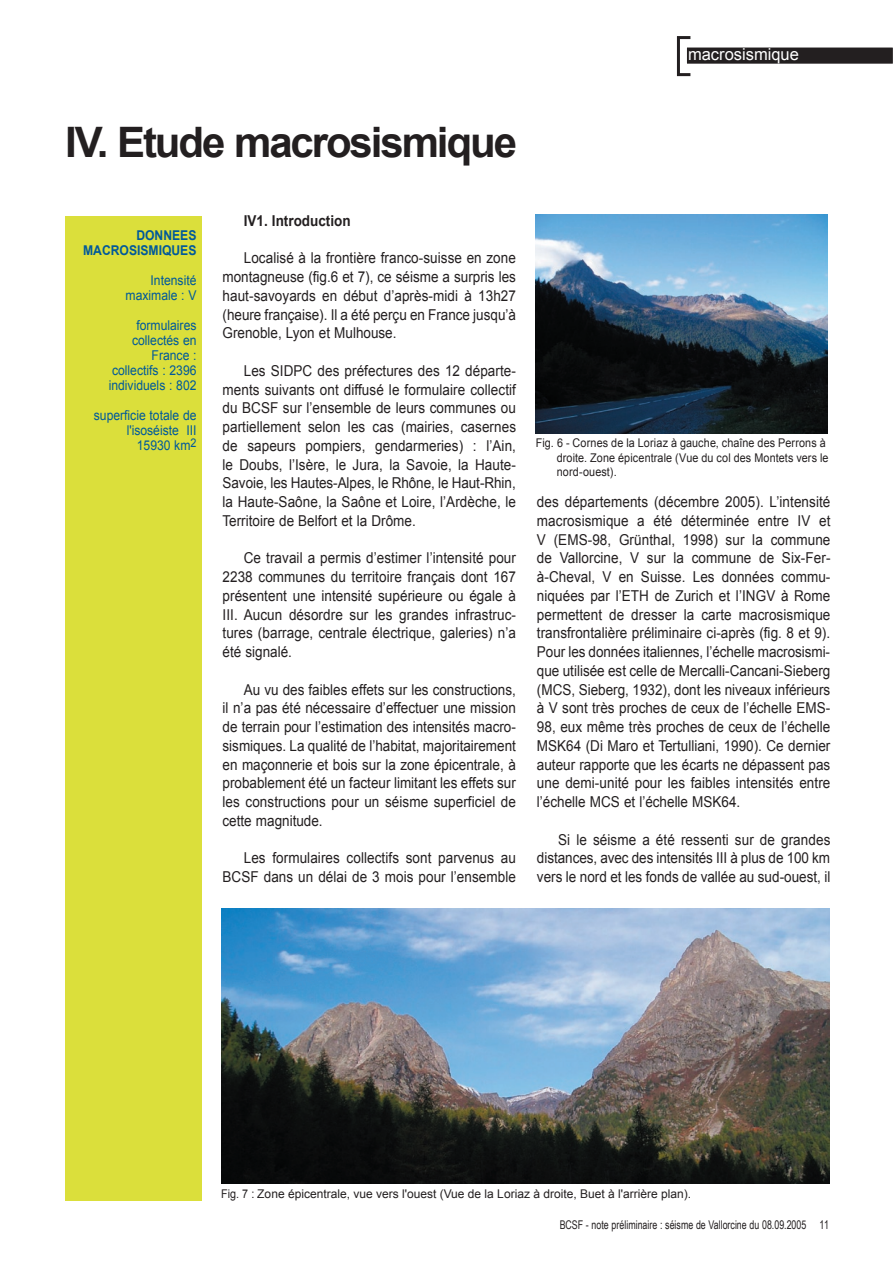
<style>
.page{position:relative;width:893px;height:1263px;background:#fff}
.page>*{position:absolute;margin:0;border:0;box-sizing:border-box;transform-origin:0 0}
.t1{font:700 42px "Arial";letter-spacing:-.05em;color:#231f20}
.t2{font:16.5px "Arial";color:#fff}
.t3{font:15px/18.8px "Arial";letter-spacing:.005em;color:#231f20;text-align:justify;scale:.9 1}
.t4{font:700 15px "Arial";color:#231f20;scale:.9 1}
.t5{font:13.5px/15px "Arial";color:#00599a;text-align:right;scale:.9 1}
.t6{font:700 13.5px/15px "Arial";color:#00599a;text-align:right;scale:.9 1}
.t7{font:12px/14.1px "Arial";letter-spacing:.005em;color:#231f20;scale:.9 1}
.t8{font:12px "Arial Narrow";color:#231f20;scale:.9 1}
</style>
<div class="page">
<div style="left:686px;top:47px;width:207px;height:17px;background:#231f20"></div>
<hr style="left:686px;top:46px;width:207px;height:2px;background:#fff">
<svg style="left:892px;top:47px;width:1px;height:17px"></svg>
<svg style="left:677px;top:36px;width:13px;height:40px"></svg>
<div style="left:65px;top:216px;width:136px;height:985px;background:#dbdf3b"></div>
<img style="left:536px;top:215px;width:292px;height:219px">
<img style="left:221px;top:908px;width:608px;height:275px">
<p class="t2" style="left:688px;top:43px;width:112px">macrosismique</p>
<h1 class="t1" style="left:65px;top:115px;width:453px">IV. Etude macrosismique</h1>
<p class="t6" style="left:83px;top:229px;width:128px">DONNEES<br>MACROSISMIQUES</p>
<p class="t5" style="left:126px;top:273px;width:80px">Intensité maximale : V</p>
<p class="t5" style="left:109px;top:318px;width:99px">formulaires collectés en<br>France : collectifs : 2396 individuels : 802</p>
<p class="t5" style="left:94px;top:408px;width:116px">superficie totale de l'isoséiste III<br>15930 km<sup>2</sup></p>
<p class="t4" style="left:244px;top:211px;width:120px">IV1. Introduction</p>
<p class="t3" style="left:223px;top:249px;width:328px;text-indent:21px">Localisé à la frontière franco-suisse en zone montagneuse (fig.6 et 7), ce séisme a surpris les haut-savoyards en début d’après-midi à 13h27 (heure française). Il a été perçu en France jusqu’à Grenoble, Lyon et Mulhouse.</p>
<p class="t3" style="left:223px;top:361px;width:328px;text-indent:21px">Les SIDPC des préfectures des 12 départe&shy;ments suivants ont diffusé le formulaire collectif du BCSF sur l’ensemble de leurs communes ou partiellement selon les cas (mairies, casernes de sapeurs pompiers, gendarmeries) : l’Ain, le Doubs, l’Isère, le Jura, la Savoie, la Haute-Savoie, les Hautes-Alpes, le Rhône, le Haut-Rhin, la Haute-Saône, la Saône et Loire, l’Ardèche, le Territoire de Belfort et la Drôme.</p>
<p class="t3" style="left:223px;top:549px;width:328px;text-indent:21px">Ce travail a permis d’estimer l’intensité pour 2238 communes du territoire français dont 167 présentent une intensité supérieure ou égale à III. Aucun désordre sur les grandes infrastruc&shy;tures (barrage, centrale électrique, galeries) n’a été signalé.</p>
<p class="t3" style="left:223px;top:680px;width:328px;text-indent:21px">Au vu des faibles effets sur les constructions, il n’a pas été nécessaire d’effectuer une mission de terrain pour l’estimation des intensités macro&shy;sismiques. La qualité de l’habitat, majoritairement en maçonnerie et bois sur la zone épicentrale, à probablement été un facteur limitant les effets sur les constructions pour un séisme superficiel de cette magnitude.</p>
<p class="t3" style="left:223px;top:849px;width:328px;text-align:right">Les formulaires collectifs sont parvenus au<br>BCSF dans un délai de 3 mois pour l’ensemble</p>
<p class="t7" style="left:557px;top:436px;width:304px;text-indent:-21px">Fig. 6 - Cornes de la Loriaz à gauche, chaîne des Perrons à droite. Zone épicentrale (Vue du col des Montets vers le nord-ouest).</p>
<p class="t3" style="left:537px;top:493px;width:328px">des départements (décembre 2005). L’intensité macrosismique a été déterminée entre IV et V (EMS-98, Grünthal, 1998) sur la commune de Vallorcine, V sur la commune de Six-Fer&shy;à-Cheval, V en Suisse. Les données commu&shy;niquées par l’ETH de Zurich et l’INGV à Rome permettent de dresser la carte macrosismique transfrontalière préliminaire ci-après (fig. 8 et 9).<br>Pour les données italiennes, l’échelle macrosismi&shy;que utilisée est celle de Mercalli-Cancani-Sieberg (MCS, Sieberg, 1932), dont les niveaux inférieurs à V sont très proches de ceux de l’échelle EMS-98, eux même très proches de ceux de l’échelle MSK64 (Di Maro et Tertulliani, 1990). Ce dernier auteur rapporte que les écarts ne dépassent pas une demi-unité pour les faibles intensités entre l’échelle MCS et l’échelle MSK64.</p>
<p class="t3" style="left:537px;top:830px;width:328px;text-indent:21px">Si le séisme a été ressenti sur de grandes distances, avec des intensités III à plus de 100 km vers le nord et les fonds de vallée au sud-ouest, il</p>
<p class="t7" style="left:221px;top:1187px;width:524px">Fig. 7 : Zone épicentrale, vue vers l'ouest (Vue de la Loriaz à droite, Buet à l'arrière plan).</p>
<p class="t8" style="left:560px;top:1216px;width:301px">BCSF - note préliminaire : séisme de Vallorcine du 08.09.2005 11</p>
</div>
